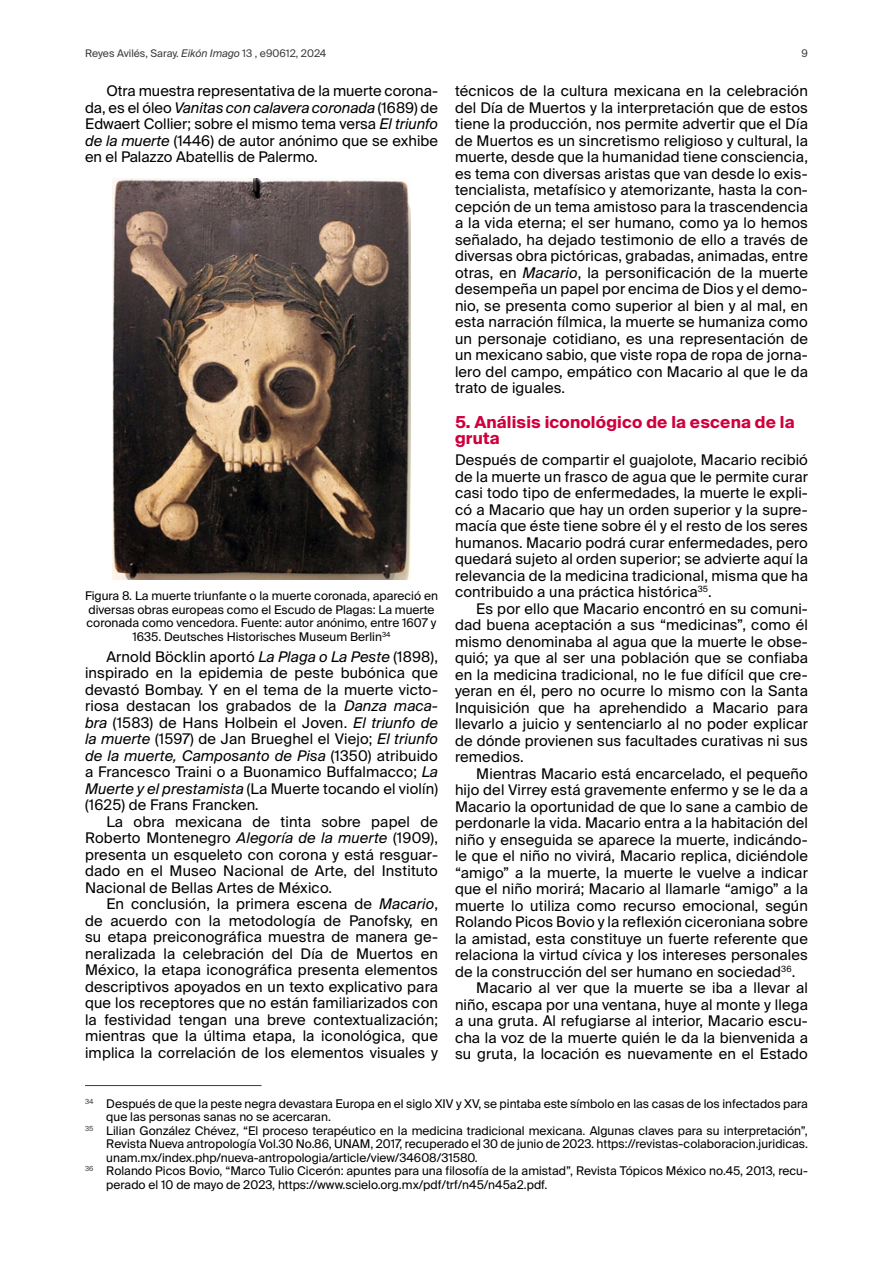
<style>
.page{position:relative;width:893px;height:1263px;background:#fff}
.page>*{position:absolute;margin:0;border:0;box-sizing:border-box;transform-origin:0 0}
._000-LADILLO_01{font:700 16.5px/16.5px "Suisse Intl";letter-spacing:.01em;color:#cf003d}
._000-TXT_GENERAL{font:14.7px/16.5px "Suisse Intl";letter-spacing:.01em;color:#000;text-align:justify}
._000-PRIMER_PARRAFO{font:14.7px/16.5px "Suisse Intl";letter-spacing:.01em;color:#000;text-align:justify}
._000-Notas_al_pie{font:12px/13.5px "Suisse Intl";color:#000}
._000-Pie_figuras_y_tablas{font:12px/13.5px "Suisse Intl";color:#000;text-align:center}
.t1{font:10.5px "Suisse Intl";color:#3c3c3b}
.s1{font-style:italic}
</style>
<div class="page">
<img style="left:113px;top:179px;width:297px;height:400px">
<hr style="left:85px;top:1085px;width:176px;height:1px;background:#3c3c3b">
<p class="t1" style="left:85px;top:47px;width:243px">Reyes Avilés, Saray. <span class="s1">Eikón Imago</span> 13 , e90612, 2024</p>
<p class="t1" style="left:801px;top:47px;width:8px">9</p>
<p class="_000-TXT_GENERAL" style="left:85px;top:83px;width:354px;text-indent:21px">Otra muestra representativa de la muerte corona&shy;da, es el óleo <span class="s1">Vanitas con calavera coronada</span> (1689) de Edwaert Collier; sobre el mismo tema versa <span class="s1">El triunfo de la muerte</span> (1446) de autor anónimo que se exhibe en el Palazzo Abatellis de Palermo.</p>
<p class="_000-TXT_GENERAL" style="left:455px;top:83px;width:354px">técnicos de la cultura mexicana en la celebración del Día de Muertos y la interpretación que de estos tiene la producción, nos permite advertir que el Día de Muertos es un sincretismo religioso y cultural, la muerte, desde que la humanidad tiene consciencia, es tema con diversas aristas que van desde lo exis&shy;tencialista, metafísico y atemorizante, hasta la con&shy;cepción de un tema amistoso para la trascendencia a la vida eterna; el ser humano, como ya lo hemos señalado, ha dejado testimonio de ello a través de diversas obra pictóricas, grabadas, animadas, entre otras, en <span class="s1">Macario</span>, la personificación de la muerte desempeña un papel por encima de Dios y el demo&shy;nio, se presenta como superior al bien y al mal, en esta narración fílmica, la muerte se humaniza como un personaje cotidiano, es una representación de un mexicano sabio, que viste ropa de ropa de jorna&shy;lero del campo, empático con Macario al que le da trato de iguales.</p>
<p class="_000-LADILLO_01" style="left:455px;top:414px;width:341px">5. Análisis iconológico de la escena de la gruta</p>
<p class="_000-PRIMER_PARRAFO" style="left:455px;top:452px;width:354px">Después de compartir el guajolote, Macario recibió de la muerte un frasco de agua que le permite curar casi todo tipo de enfermedades, la muerte le expli&shy;có a Macario que hay un orden superior y la supre&shy;macía que éste tiene sobre él y el resto de los seres humanos. Macario podrá curar enfermedades, pero quedará sujeto al orden superior; se advierte aquí la relevancia de la medicina tradicional, misma que ha contribuido a una práctica histórica<sup>35</sup>.</p>
<p class="_000-TXT_GENERAL" style="left:455px;top:600px;width:354px;text-indent:21px">Es por ello que Macario encontró en su comuni&shy;dad buena aceptación a sus “medicinas”, como él mismo denominaba al agua que la muerte le obse&shy;quió; ya que al ser una población que se confiaba en la medicina tradicional, no le fue difícil que cre&shy;yeran en él, pero no ocurre lo mismo con la Santa Inquisición que ha aprehendido a Macario para llevarlo a juicio y sentenciarlo al no poder explicar de dónde provienen sus facultades curativas ni sus remedios.</p>
<p class="_000-TXT_GENERAL" style="left:455px;top:765px;width:354px;text-indent:21px">Mientras Macario está encarcelado, el pequeño hijo del Virrey está gravemente enfermo y se le da a Macario la oportunidad de que lo sane a cambio de perdonarle la vida. Macario entra a la habitación del niño y enseguida se aparece la muerte, indicándo&shy;le que el niño no vivirá, Macario replica, diciéndole “amigo” a la muerte, la muerte le vuelve a indicar que el niño morirá; Macario al llamarle “amigo” a la muerte lo utiliza como recurso emocional, según Rolando Picos Bovio y la reflexión ciceroniana sobre la amistad, esta constituye un fuerte referente que relaciona la virtud cívica y los intereses personales de la construcción del ser humano en sociedad<sup>36</sup>.</p>
<p class="_000-TXT_GENERAL" style="left:455px;top:980px;width:354px;text-indent:21px">Macario al ver que la muerte se iba a llevar al niño, escapa por una ventana, huye al monte y llega a una gruta. Al refugiarse al interior, Macario escu&shy;cha la voz de la muerte quién le da la bienvenida a su gruta, la locación es nuevamente en el Estado</p>
<p class="_000-Pie_figuras_y_tablas" style="left:85px;top:589px;width:354px">Figura 8. La muerte triunfante o la muerte coronada, apareció en diversas obras europeas como el Escudo de Plagas: La muerte coronada como vencedora. Fuente: autor anónimo, entre 1607 y 1635. Deutsches Historisches Museum Berlin<sup>34</sup></p>
<p class="_000-TXT_GENERAL" style="left:85px;top:648px;width:354px;text-indent:21px">Arnold Böcklin aportó <span class="s1">La Plaga o La Peste</span> (1898), inspirado en la epidemia de peste bubónica que devastó Bombay. Y en el tema de la muerte victo&shy;riosa destacan los grabados de la <span class="s1">Danza maca&shy;bra</span> (1583) de Hans Holbein el Joven. <span class="s1">El triunfo de la muerte</span> (1597) de Jan Brueghel el Viejo; <span class="s1">El triunfo de la muerte, Camposanto de Pisa</span> (1350) atribuido a Francesco Traini o a Buonamico Buffalmacco; <span class="s1">La Muerte y el prestamista</span> (La Muerte tocando el violín) (1625) de Frans Francken<span class="s1">.</span></p>
<p class="_000-TXT_GENERAL" style="left:85px;top:813px;width:354px;text-indent:21px">La obra mexicana de tinta sobre papel de Roberto Montenegro <span class="s1">Alegoría de la muerte</span> (1909), presenta un esqueleto con corona y está resguar&shy;dado en el Museo Nacional de Arte, del Instituto Nacional de Bellas Artes de México.</p>
<p class="_000-TXT_GENERAL" style="left:85px;top:896px;width:354px;text-indent:21px">En conclusión, la primera escena de <span class="s1">Macario</span>, de acuerdo con la metodología de Panofsky, en su etapa preiconográfica muestra de manera ge&shy;neralizada la celebración del Día de Muertos en México, la etapa iconográfica presenta elementos descriptivos apoyados en un texto explicativo para que los receptores que no están familiarizados con la festividad tengan una breve contextualización; mientras que la última etapa, la iconológica, que implica la correlación de los elementos visuales y</p>
<p class="_000-Notas_al_pie" style="left:106px;top:1097px;width:703px;text-indent:-21px"><sup>34</sup> Después de que la peste negra devastara Europa en el siglo XIV y XV, se pintaba este símbolo en las casas de los infectados para que las personas sanas no se acercaran.</p>
<p class="_000-Notas_al_pie" style="left:106px;top:1124px;width:703px;text-align:justify;text-indent:-21px"><sup>35</sup> Lilian González Chévez, “El proceso terapéutico en la medicina tradicional mexicana. Algunas claves para su interpretación”, Revista Nueva antropología Vol.30 No.86, UNAM, 2017, recuperado el 30 de junio de 2023. https://revistas-colaboracion.juridicas. unam.mx/index.php/nueva-antropologia/article/view/34608/31580.</p>
<p class="_000-Notas_al_pie" style="left:106px;top:1164px;width:703px;text-indent:-21px"><sup>36</sup> Rolando Picos Bovio, “Marco Tulio Cicerón: apuntes para una filosofía de la amistad”, Revista Tópicos México no.45, 2013, recu&shy;perado el 10 de mayo de 2023, https://www.scielo.org.mx/pdf/trf/n45/n45a2.pdf.</p>
</div>
